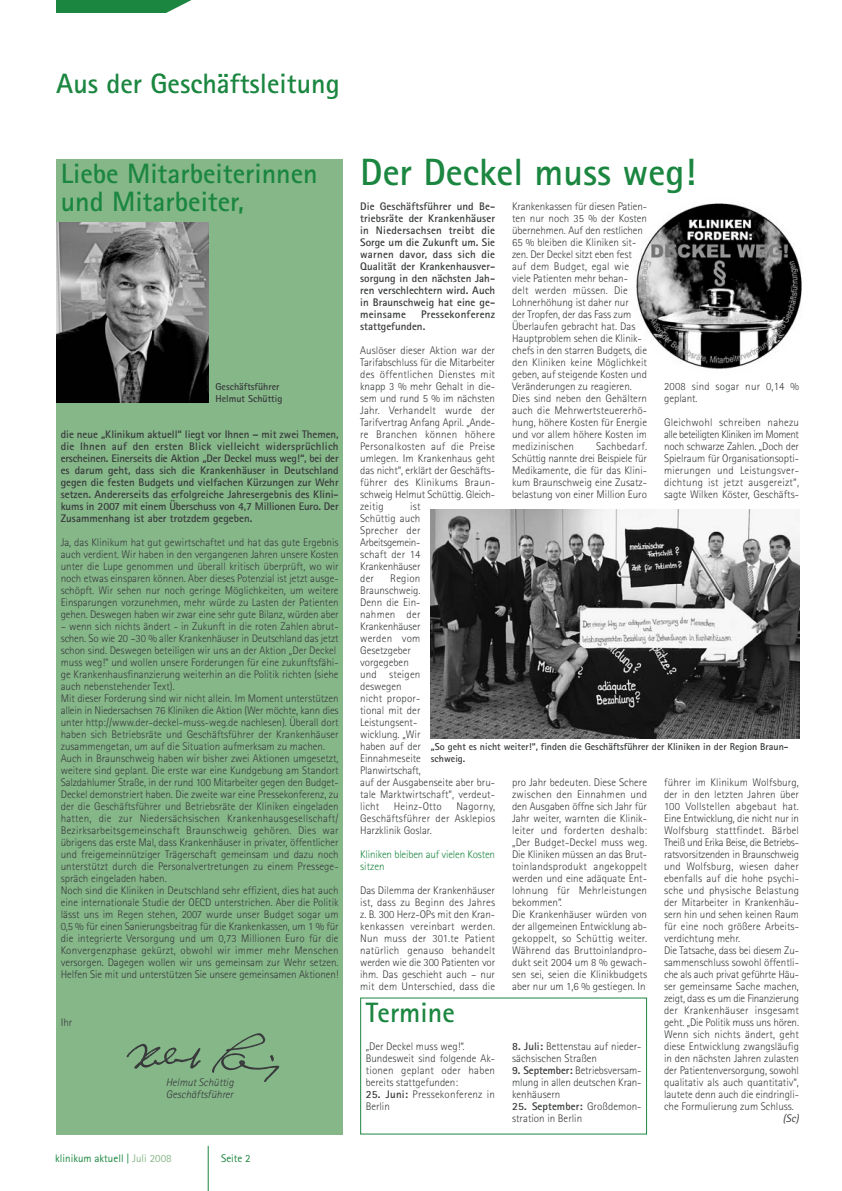
<style>
.page{position:relative;width:842px;height:1191px;background:#fff}
.page>*{position:absolute;margin:0;border:0;box-sizing:border-box;transform-origin:0 0}
.t1{font:700 38px "Rotis Sans Serif";color:#1b8640}
.t2{font:700 28px/28px "Rotis Sans Serif";color:#1b8640}
.t3{font:300 11px/12px "Rotis Sans Serif";color:#383a3b}
.t4{font:700 11px/12px "Rotis Sans Serif";color:#383a3b;text-align:justify}
.t5{font:300 11px/12px "Rotis Sans Serif";letter-spacing:.02em;color:#383a3b}
.t6{font:300 11px/12px "Rotis Sans Serif";letter-spacing:-.015em;color:#1b8640}
.t7{font:11px "Rotis Sans Serif";color:#1b8640}
.t8{font:italic 300 11px/12px "Rotis Sans Serif";color:#383a3b}
.t9{font:700 11px/12px "Rotis Sans Serif";letter-spacing:.02em;color:#383a3b}
.t10{font:italic 11px "Rotis Sans Serif";color:#383a3b}
.t11{font:700 10px/12px "Rotis Sans Serif";color:#383a3b}
.s1{color:#86b789}
.s2{font-weight:700}
</style>
<div class="page">
<div style="left:56px;top:0;width:145px;height:13px;background:#1b8640"></div>
<svg style="left:166px;top:0;width:35px;height:13px"></svg>
<hr style="left:208px;top:1145px;width:1px;height:46px;background:#1b8640">
<div style="left:56px;top:159px;width:287px;height:975px;background:#86b789"></div>
<img style="left:56px;top:222px;width:152px;height:180px">
<img style="left:126px;top:1033px;width:154px;height:49px">
<img style="left:430px;top:509px;width:369px;height:229px">
<img style="left:629px;top:197px;width:179px;height:179px;border-radius:50%">
<div style="left:360px;top:997px;width:287px;height:137px;border:1px solid #1b8640"></div>
<h2 class="t2" style="left:56px;top:73px;width:285px">Aus der Geschäftsleitung</h2>
<h2 class="t2" style="left:61px;top:162px;width:258px">Liebe Mitarbeiterinnen und Mitarbeiter,</h2>
<p class="t11" style="left:216px;top:382px;width:68px">Geschäftsführer<br>Helmut Schüttig</p>
<p class="t4" style="left:61px;top:429px;width:279px">die neue „Klinikum aktuell“ liegt vor Ihnen – mit zwei Themen, die Ihnen auf den ersten Blick vielleicht widersprüchlich erscheinen. Einerseits die Aktion „Der Deckel muss weg!“, bei der es darum geht, dass sich die Krankenhäuser in Deutschland gegen die festen Budgets und vielfachen Kürzungen zur Wehr setzen. Andererseits das erfolgreiche Jahresergebnis des Klini&shy;kums in 2007 mit einem Überschuss von 4,7 Millionen Euro. Der Zusammenhang ist aber trotzdem gegeben.</p>
<p class="t3" style="left:61px;top:537px;width:279px;text-align:justify">Ja, das Klinikum hat gut gewirtschaftet und hat das gute Ergebnis auch verdient. Wir haben in den vergangenen Jahren unsere Kosten unter die Lupe genommen und überall kritisch überprüft, wo wir noch etwas einsparen können. Aber dieses Potenzial ist jetzt ausge&shy;schöpft. Wir sehen nur noch geringe Möglichkeiten, um weitere Einsparungen vorzunehmen, mehr würde zu Lasten der Patienten gehen. Deswegen haben wir zwar eine sehr gute Bilanz, würden aber</p>
<p class="t3" style="left:61px;top:621px;width:279px">– wenn sich nichts ändert - in Zukunft in die roten Zahlen abrut&shy;schen. So wie 20 –30 % aller Krankenhäuser in Deutschland das jetzt schon sind. Deswegen beteiligen wir uns an der Aktion „Der Deckel muss weg!“ und wollen unsere Forderungen für eine zukunftsfähi&shy;ge Krankenhausfinanzierung weiterhin an die Politik richten (siehe auch nebenstehender Text).<br>Mit dieser Forderung sind wir nicht allein. Im Moment unterstützen allein in Niedersachsen 76 Kliniken die Aktion (Wer möchte, kann dies unter http://www.der-deckel-muss-weg.de nachlesen). Überall dort haben sich Betriebsräte und Geschäftsführer der Krankenhäuser zusammengetan, um auf die Situation aufmerksam zu machen.<br>Auch in Braunschweig haben wir bisher zwei Aktionen umgesetzt, weitere sind geplant. Die erste war eine Kundgebung am Standort Salzdahlumer Straße, in der rund 100 Mitarbeiter gegen den Budget-Deckel demonstriert haben. Die zweite war eine Pressekonferenz, zu der die Geschäftsführer und Betriebsräte der Kliniken eingeladen hatten, die zur Niedersächsischen Krankenhausgesellschaft/ Bezirksarbeitsgemeinschaft Braunschweig gehören. Dies war übrigens das erste Mal, dass Krankenhäuser in privater, öffentlicher und freigemeinnütziger Trägerschaft gemeinsam und dazu noch unterstützt durch die Personalvertretungen zu einem Pressege&shy;spräch eingeladen haben.<br>Noch sind die Kliniken in Deutschland sehr effizient, dies hat auch eine internationale Studie der OECD unterstrichen. Aber die Politik lässt uns im Regen stehen, 2007 wurde unser Budget sogar um 0,5 % für einen Sanierungsbeitrag für die Krankenkassen, um 1 % für die integrierte Versorgung und um 0,73 Millionen Euro für die Konvergenzphase gekürzt, obwohl wir immer mehr Menschen versorgen. Dagegen wollen wir uns gemeinsam zur Wehr setzen.<br>Helfen Sie mit und unterstützen Sie unsere gemeinsamen Aktionen!</p>
<p class="t3" style="left:61px;top:1017px;width:13px">Ihr</p>
<p class="t8" style="left:166px;top:1077px;width:70px">Helmut Schüttig<br>Geschäftsführer</p>
<p class="t7" style="left:55px;top:1154px;width:118px">klinikum aktuell | <span class="s1">Juli 2008</span></p>
<p class="t7" style="left:221px;top:1154px;width:31px">Seite 2</p>
<h1 class="t1" style="left:360px;top:159px;width:337px">Der Deckel muss weg!</h1>
<p class="t4" style="left:360px;top:201px;width:136px">Die Geschäftsführer und Be&shy;triebsräte der Krankenhäuser in Niedersachsen treibt die Sorge um die Zukunft um. Sie warnen davor, dass sich die Qualität der Krankenhausver&shy;sorgung in den nächsten Jah&shy;ren verschlechtern wird. Auch in Braunschweig hat eine ge&shy;meinsame</p>
<p class="t3" style="left:512px;top:201px;width:136px">Krankenkassen für diesen Patien&shy;ten nur noch 35 % der Kosten übernehmen. Auf den restlichen<br>65 % bleiben die Kliniken sit&shy;zen. Der Deckel sitzt eben fest auf dem Budget, egal wie viele Patienten mehr behan&shy;delt werden müssen. Die<br>Lohnerhöhung ist daher nur<br>der Tropfen, der das Fass zum<br>Überlaufen gebracht hat. Das<br>Hauptproblem sehen die Klinik&shy;chefs in den starren Budgets, die den Kliniken keine Möglichkeit geben, auf steigende Kosten und<br>Veränderungen zu reagieren.<br>Dies sind neben den Gehältern auch die Mehrwertsteuererhö&shy;hung, höhere Kosten für Energie und vor allem höhere Kosten im medizinischen</p>
<p class="t9" style="left:360px;top:309px;width:136px;text-indent:61px">Pressekonferenz stattgefunden.</p>
<p class="t3" style="left:360px;top:345px;width:136px;text-align:justify">Auslöser dieser Aktion war der Tarifabschluss für die Mitarbeiter des öffentlichen Dienstes mit knapp 3 % mehr Gehalt in die&shy;sem und rund 5 % im nächsten Jahr. Verhandelt wurde der Tarifvertrag Anfang April. „Ande&shy;re Branchen können höhere Personalkosten auf die Preise umlegen. Im Krankenhaus geht das nicht“, erklärt der Geschäfts&shy;führer des Klinikums Braun&shy;schweig Helmut Schüttig. Gleich&shy;zeitig</p>
<p class="t5" style="left:664px;top:381px;width:136px">2008 sind sogar nur 0,14 % geplant.</p>
<p class="t3" style="left:664px;top:417px;width:136px;text-align:justify">Gleichwohl schreiben nahezu alle beteiligten Kliniken im Moment noch schwarze Zahlen. „Doch der Spielraum für Organisationsopti&shy;mierungen und Leistungsver&shy;dichtung ist jetzt ausgereizt“, sagte Wilken Köster, Geschäfts-</p>
<p class="t3" style="left:512px;top:441px;width:136px;text-align:justify;text-indent:84px">Sachbedarf.<br>Schüttig nannte drei Beispiele für Medikamente, die für das Klini&shy;kum Braunschweig eine Zusatz&shy;belastung von einer Million Euro</p>
<p class="t3" style="left:360px;top:501px;width:62px;text-align:justify;text-indent:50px">ist Schüttig auch Sprecher der Arbeitsgemein&shy;schaft der 14<br>Krankenhäuser der</p>
<p class="t3" style="left:360px;top:573px;width:136px;text-indent:30px">Region<br>Braunschweig.<br>Denn die Ein-<br>nahmen der<br>Krankenhäuser<br>werden vom<br>Gesetzgeber<br>vorgegeben<br>und steigen<br>deswegen<br>nicht propor-<br>tional mit der<br>Leistungsent-<br>wicklung. „Wir<br>haben auf der<br>Einnahmeseite<br>Planwirtschaft,<br>auf der Ausgabenseite aber bru&shy;tale Marktwirtschaft“, verdeut&shy;licht</p>
<p class="t11" style="left:431px;top:742px;width:359px">„So geht es nicht weiter!“, finden die Geschäftsführer der Kliniken in der Region Braun&shy;schweig.</p>
<p class="t3" style="left:512px;top:777px;width:136px">pro Jahr bedeuten. Diese Schere zwischen den Einnahmen und den Ausgaben öffne sich Jahr für<br>Jahr weiter, warnten die Klinik&shy;leiter und forderten deshalb: „Der Budget-Deckel muss weg.<br>Die Kliniken müssen an das Brut&shy;toinlandsprodukt angekoppelt werden und eine adäquate Ent&shy;lohnung für Mehrleistungen bekommen“.<br>Die Krankenhäuser würden von der allgemeinen Entwicklung ab&shy;gekoppelt, so Schüttig weiter.<br>Während das Bruttoinlandpro&shy;dukt seit 2004 um 8 % gewach&shy;sen sei, seien die Klinikbudgets aber nur um 1,6 % gestiegen. In</p>
<p class="t3" style="left:664px;top:777px;width:136px">führer im Klinikum Wolfsburg, der in den letzten Jahren über<br>100 Vollstellen abgebaut hat.<br>Eine Entwicklung, die nicht nur in<br>Wolfsburg stattfindet. Bärbel<br>Theiß und Erika Beise, die Betriebs&shy;ratsvorsitzenden in Braunschweig und Wolfsburg, wiesen daher ebenfalls auf die hohe psychi&shy;sche und physische Belastung der Mitarbeiter in Krankenhäu&shy;sern hin und sehen keinen Raum für eine noch größere Arbeits&shy;verdichtung mehr.<br>Die Tatsache, dass bei diesem Zu&shy;sammenschluss sowohl öffentli&shy;che als auch privat geführte Häu&shy;ser gemeinsame Sache machen, zeigt, dass es um die Finanzierung der Krankenhäuser insgesamt geht. „Die Politik muss uns hören.<br>Wenn sich nichts ändert, geht diese Entwicklung zwangsläufig in den nächsten Jahren zulasten der Patientenversorgung, sowohl qualitativ als auch quantitativ“, lautete denn auch die eindringli&shy;che Formulierung zum Schluss.</p>
<p class="t10" style="left:783px;top:1114px;width:18px">(Sc)</p>
<p class="t5" style="left:394px;top:801px;width:50px">Heinz-Otto</p>
<p class="t3" style="left:360px;top:801px;width:136px;text-align:justify;text-indent:96px">Nagorny, Geschäftsführer der Asklepios Harzklinik Goslar.</p>
<p class="t6" style="left:360px;top:849px;width:136px">Kliniken bleiben auf vielen Kosten sitzen</p>
<p class="t3" style="left:360px;top:885px;width:136px;text-align:justify">Das Dilemma der Krankenhäuser ist, dass zu Beginn des Jahres z. B. 300 Herz-OPs mit den Kran&shy;kenkassen vereinbart werden.<br>Nun muss der 301.te Patient natürlich genauso behandelt werden wie die 300 Patienten vor ihm. Das geschieht auch – nur mit dem Unterschied, dass die</p>
<h2 class="t2" style="left:366px;top:1001px;width:91px">Termine</h2>
<p class="t3" style="left:366px;top:1041px;width:131px">„Der Deckel muss weg!“.<br>Bundesweit sind folgende Ak&shy;tionen geplant oder haben bereits stattgefunden:</p>
<p class="t3" style="left:366px;top:1089px;width:131px"><span class="s2">25. Juni:</span> Pressekonferenz in<br>Berlin</p>
<p class="t3" style="left:512px;top:1041px;width:131px"><span class="s2">8. Juli:</span> Bettenstau auf nieder&shy;sächsischen Straßen</p>
<p class="t3" style="left:512px;top:1065px;width:131px;text-align:justify"><span class="s2">9. September:</span> Betriebsversam&shy;mlung in allen deutschen Kran&shy;kenhäusern</p>
<p class="t3" style="left:512px;top:1101px;width:131px"><span class="s2">25. September:</span> Großdemon&shy;stration in Berlin</p>
</div>
